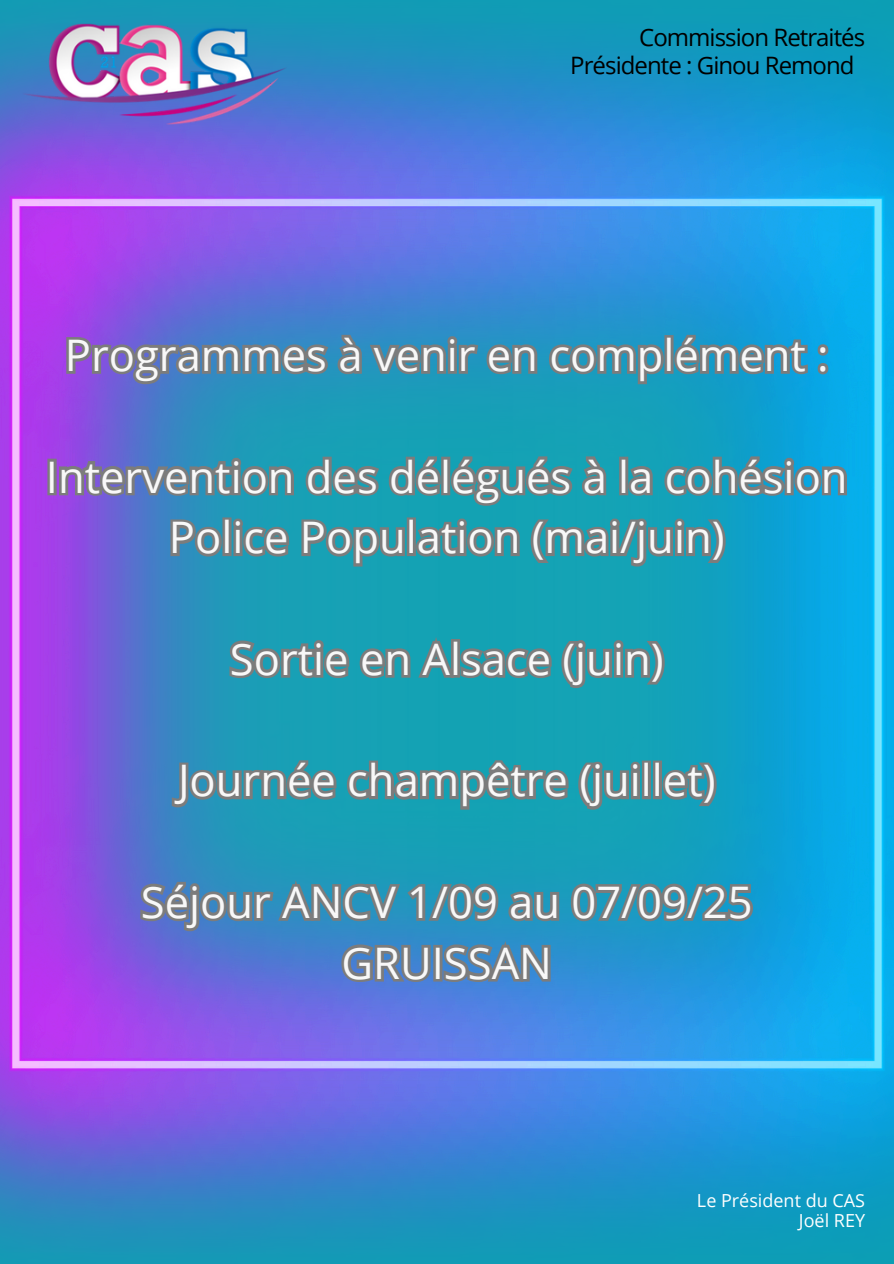
<style>
.page{position:relative;width:894px;height:1264px;background:#fff}
.page>*{position:absolute;margin:0;border:0;box-sizing:border-box;transform-origin:0 0}
.t1{font:43.5px/60.8px "Open Sans";color:#f8f8f8;text-align:center}
.t2{font:24px/28px "Open Sans";letter-spacing:-.04em;color:#000}
.t3{font:18px "Open Sans";color:#fff}
</style>
<div class="page">
<img style="left:0;top:0;width:893px;height:1263px">
<svg style="left:63px;top:331px;width:770px;height:57px;background:#4b86ab"></svg>
<svg style="left:45px;top:453px;width:806px;height:57px;background:#468ba5"></svg>
<svg style="left:168px;top:513px;width:561px;height:56px;background:#41909d"></svg>
<svg style="left:225px;top:625px;width:443px;height:66px;background:#3794a1"></svg>
<svg style="left:169px;top:756px;width:551px;height:56px;background:#42909d"></svg>
<svg style="left:136px;top:868px;width:621px;height:118px;background:#4586b6"></svg>
<img style="left:22px;top:24px;width:265px;height:101px">
<p class="t2" style="left:570px;top:23px;width:296px;text-indent:69px">Commission Retraités<br>Présidente : Ginou Remond</p>
<h1 class="t1" style="left:65px;top:324px;width:765px">Programmes à venir en complément :</h1>
<h1 class="t1" style="left:46px;top:445px;width:802px">Intervention des délégués à la cohésion<br>Police Population (mai/juin)</h1>
<h1 class="t1" style="left:230px;top:627px;width:435px">Sortie en Alsace (juin)</h1>
<h1 class="t1" style="left:178px;top:749px;width:539px">Journée champêtre (juillet)</h1>
<p class="t1" style="left:141px;top:870px;width:613px">Séjour ANCV 1/09 au 07/09/25<br>GRUISSAN</p>
<h2 class="t3" style="left:696px;top:1187px;width:169px">Le Président du CAS</h2>
<h1 class="t3" style="left:798px;top:1207px;width:68px">Joël REY</h1>
</div>
